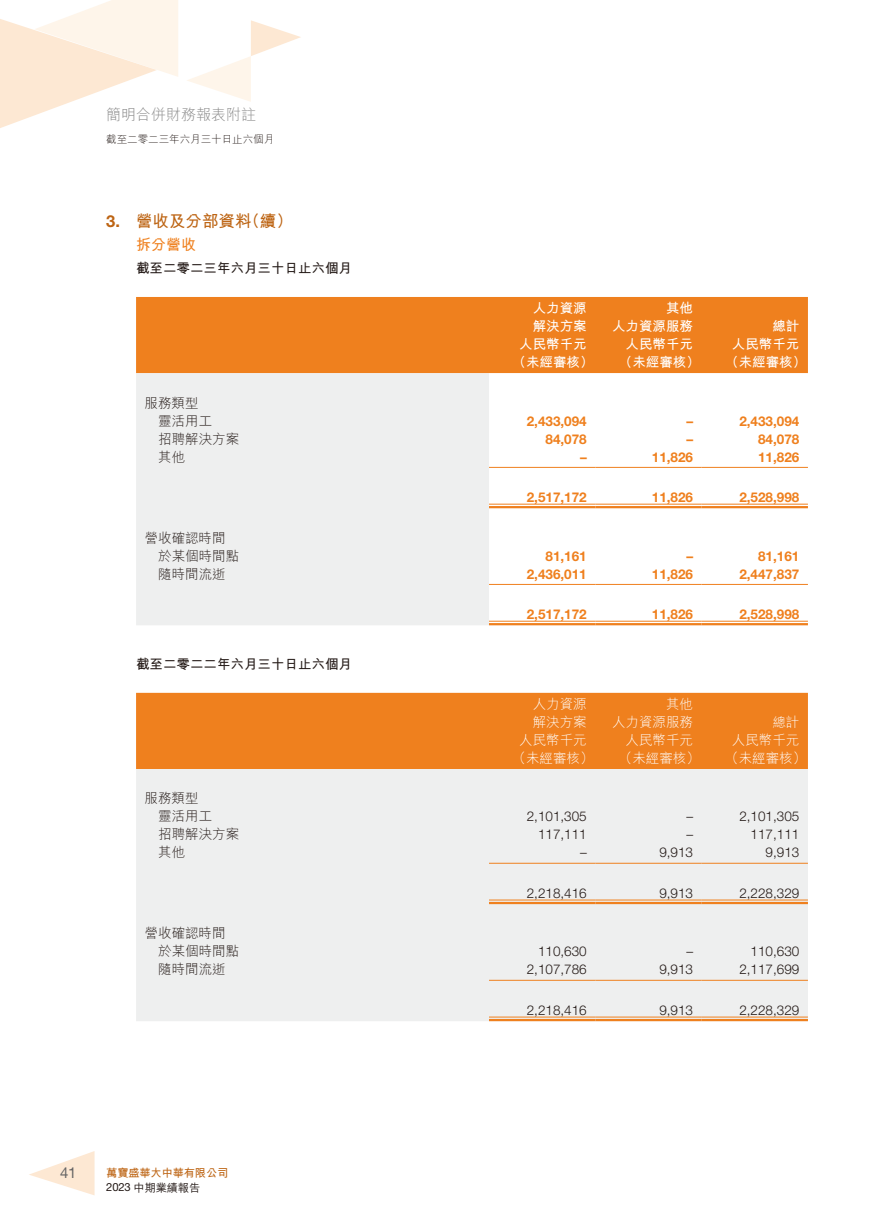
<style>
.page{position:relative;width:893px;height:1212px;background:#fff}
.page>*{position:absolute;margin:0;border:0;box-sizing:border-box;transform-origin:0 0}
.t1{font:16.5px "M Hei HK Bold E Ten B5 H";color:#bd6413}
.t2{font:15px "M Hei HK Light E Ten B5 H";color:#898989}
.t3{font:15px "M Hei HK Bold E Ten B5 H";color:#ef801e}
.t4{font:15px "Helvetica Neue LT Std";color:#666565}
.t5{font:700 13.5px "Helvetica Neue LT Std";color:#ef801e}
.t6{font:300 13.5px "Helvetica Neue LT Std";color:#231916}
.t7{font:13.5px/18px "M Hei HK Light E Ten B5 H";color:#231916}
.t8{font:13.5px/18px "M Hei HK Bold E Ten B5 H";color:#fff}
.t9{font:13.5px/18px "M Hei HK Light E Ten B5 H";color:#fff}
.t10{font:13.5px "M Hei HK Bold E Ten B5 H";color:#231916}
.t11{font:11.25px "M Hei HK Bold E Ten B5 H";letter-spacing:-.015em;color:#bd6413}
.t12{font:11.25px "M Hei HK Medium E Ten B5 H";letter-spacing:-.015em;color:#231916}
.t13{font:10.5px "M Hei HK Light E Ten B5 H";color:#231916}
.s1{font-family:"Helvetica Neue LT Std";font-weight:700}
.s2{font-family:"Helvetica Neue LT Std"}
</style>
<div class="page">
<svg style="left:29px;top:1151px;width:66px;height:44px"></svg>
<svg style="left:187px;top:20px;width:114px;height:82px"></svg>
<svg style="left:0;top:0;width:178px;height:128px"></svg>
<div style="left:136px;top:297px;width:672px;height:76px;background:#ef801e"></div>
<div style="left:136px;top:373px;width:353px;height:252px;background:#eeefef"></div>
<svg style="left:489px;top:373px;width:319px;height:248px"></svg>
<hr style="left:489px;top:467px;width:106px;height:1px;background:#ef801e">
<hr style="left:595px;top:467px;width:107px;height:1px;background:#ef801e">
<hr style="left:702px;top:467px;width:106px;height:1px;background:#ef801e">
<hr style="left:489px;top:504px;width:106px;height:1px;background:#ef801e">
<hr style="left:489px;top:506px;width:106px;height:2px;background:#ef801e">
<hr style="left:595px;top:504px;width:107px;height:1px;background:#ef801e">
<hr style="left:595px;top:506px;width:107px;height:2px;background:#ef801e">
<hr style="left:702px;top:504px;width:106px;height:1px;background:#ef801e">
<hr style="left:702px;top:506px;width:106px;height:2px;background:#ef801e">
<hr style="left:489px;top:584px;width:106px;height:1px;background:#ef801e">
<hr style="left:595px;top:584px;width:107px;height:1px;background:#ef801e">
<hr style="left:702px;top:584px;width:106px;height:1px;background:#ef801e">
<hr style="left:489px;top:621px;width:106px;height:1px;background:#ef801e">
<hr style="left:489px;top:623px;width:106px;height:2px;background:#ef801e">
<hr style="left:595px;top:621px;width:107px;height:1px;background:#ef801e">
<hr style="left:595px;top:623px;width:107px;height:2px;background:#ef801e">
<hr style="left:702px;top:621px;width:106px;height:1px;background:#ef801e">
<hr style="left:702px;top:623px;width:106px;height:2px;background:#ef801e">
<div style="left:136px;top:693px;width:672px;height:76px;background:#ef801e"></div>
<div style="left:136px;top:769px;width:672px;height:252px;background:#eeefef"></div>
<hr style="left:489px;top:863px;width:106px;height:1px;background:#ef801e">
<hr style="left:595px;top:863px;width:107px;height:1px;background:#ef801e">
<hr style="left:702px;top:863px;width:106px;height:1px;background:#ef801e">
<hr style="left:489px;top:900px;width:106px;height:1px;background:#ef801e">
<hr style="left:489px;top:902px;width:106px;height:2px;background:#ef801e">
<hr style="left:595px;top:900px;width:107px;height:1px;background:#ef801e">
<hr style="left:595px;top:902px;width:107px;height:2px;background:#ef801e">
<hr style="left:702px;top:900px;width:106px;height:1px;background:#ef801e">
<hr style="left:702px;top:902px;width:106px;height:2px;background:#ef801e">
<hr style="left:489px;top:980px;width:106px;height:1px;background:#ef801e">
<hr style="left:595px;top:980px;width:107px;height:1px;background:#ef801e">
<hr style="left:702px;top:980px;width:106px;height:1px;background:#ef801e">
<hr style="left:489px;top:1017px;width:106px;height:1px;background:#ef801e">
<hr style="left:489px;top:1019px;width:106px;height:2px;background:#ef801e">
<hr style="left:595px;top:1017px;width:107px;height:1px;background:#ef801e">
<hr style="left:595px;top:1019px;width:107px;height:2px;background:#ef801e">
<hr style="left:702px;top:1017px;width:106px;height:1px;background:#ef801e">
<hr style="left:702px;top:1019px;width:106px;height:2px;background:#ef801e">
<p class="t2" style="left:106px;top:108px;width:151px">簡明合併財務報表附註</p>
<p class="t13" style="left:106px;top:135px;width:169px">截至二零二三年六月三十日止六個月</p>
<p class="t1" style="left:106px;top:215px;width:188px"><span class="s1">3.</span> 營收及分部資料（續）</p>
<p class="t3" style="left:136px;top:239px;width:61px">拆分營收</p>
<p class="t10" style="left:136px;top:263px;width:218px">截至二零二三年六月三十日止六個月</p>
<p class="t7" style="left:158px;top:395px;width:55px;text-indent:-14px">服務類型靈活用工</p>
<p class="t8" style="left:533px;top:301px;width:55px">人力資源解決方案</p>
<p class="t8" style="left:612px;top:301px;width:82px;text-align:right">其他<br>人力資源服務</p>
<p class="t8" style="left:772px;top:319px;width:28px">總計</p>
<p class="t8" style="left:519px;top:337px;width:69px">人民幣千元</p>
<p class="t8" style="left:626px;top:337px;width:69px">人民幣千元</p>
<p class="t8" style="left:732px;top:337px;width:69px">人民幣千元</p>
<p class="t8" style="left:513px;top:355px;width:82px">（未經審核）</p>
<p class="t8" style="left:619px;top:355px;width:82px">（未經審核）</p>
<p class="t8" style="left:725px;top:355px;width:83px">（未經審核）</p>
<p class="t5" style="left:527px;top:416px;width:62px">2,433,094</p>
<p class="t5" style="left:686px;top:416px;width:8px">–</p>
<p class="t5" style="left:739px;top:416px;width:62px">2,433,094</p>
<p class="t7" style="left:158px;top:431px;width:83px">招聘解決方案</p>
<p class="t5" style="left:545px;top:434px;width:43px">84,078</p>
<p class="t5" style="left:686px;top:434px;width:8px">–</p>
<p class="t5" style="left:758px;top:434px;width:43px">84,078</p>
<p class="t7" style="left:158px;top:449px;width:28px">其他</p>
<p class="t5" style="left:580px;top:452px;width:8px">–</p>
<p class="t5" style="left:652px;top:452px;width:43px">11,826</p>
<p class="t5" style="left:758px;top:452px;width:43px">11,826</p>
<p class="t5" style="left:527px;top:492px;width:62px">2,517,172</p>
<p class="t5" style="left:652px;top:492px;width:43px">11,826</p>
<p class="t5" style="left:739px;top:492px;width:62px">2,528,998</p>
<p class="t7" style="left:158px;top:530px;width:82px;text-indent:-14px">營收確認時間於某個時間點</p>
<p class="t5" style="left:545px;top:551px;width:43px">81,161</p>
<p class="t5" style="left:686px;top:551px;width:8px">–</p>
<p class="t5" style="left:758px;top:551px;width:43px">81,161</p>
<p class="t7" style="left:158px;top:566px;width:69px">隨時間流逝</p>
<p class="t5" style="left:527px;top:569px;width:62px">2,436,011</p>
<p class="t5" style="left:652px;top:569px;width:43px">11,826</p>
<p class="t5" style="left:739px;top:569px;width:62px">2,447,837</p>
<p class="t5" style="left:527px;top:609px;width:62px">2,517,172</p>
<p class="t5" style="left:652px;top:609px;width:43px">11,826</p>
<p class="t5" style="left:739px;top:609px;width:62px">2,528,998</p>
<p class="t10" style="left:136px;top:658px;width:217px">截至二零二二年六月三十日止六個月</p>
<p class="t9" style="left:533px;top:697px;width:55px">人力資源解決方案</p>
<p class="t9" style="left:612px;top:697px;width:82px;text-align:right">其他<br>人力資源服務</p>
<p class="t9" style="left:772px;top:715px;width:28px">總計</p>
<p class="t7" style="left:158px;top:791px;width:55px;text-indent:-14px">服務類型靈活用工</p>
<p class="t9" style="left:519px;top:733px;width:69px">人民幣千元</p>
<p class="t9" style="left:626px;top:733px;width:69px">人民幣千元</p>
<p class="t9" style="left:732px;top:733px;width:69px">人民幣千元</p>
<p class="t9" style="left:513px;top:751px;width:82px">（未經審核）</p>
<p class="t9" style="left:619px;top:751px;width:82px">（未經審核）</p>
<p class="t9" style="left:725px;top:751px;width:83px">（未經審核）</p>
<p class="t6" style="left:527px;top:812px;width:62px">2,101,305</p>
<p class="t6" style="left:686px;top:812px;width:8px">–</p>
<p class="t6" style="left:739px;top:812px;width:62px">2,101,305</p>
<p class="t7" style="left:158px;top:827px;width:82px">招聘解決方案</p>
<p class="t6" style="left:538px;top:830px;width:50px">117,111</p>
<p class="t6" style="left:686px;top:830px;width:8px">–</p>
<p class="t6" style="left:751px;top:830px;width:50px">117,111</p>
<p class="t7" style="left:158px;top:845px;width:28px">其他</p>
<p class="t6" style="left:580px;top:848px;width:8px">–</p>
<p class="t6" style="left:659px;top:848px;width:35px">9,913</p>
<p class="t6" style="left:766px;top:848px;width:35px">9,913</p>
<p class="t6" style="left:527px;top:888px;width:62px">2,218,416</p>
<p class="t6" style="left:659px;top:888px;width:35px">9,913</p>
<p class="t6" style="left:739px;top:888px;width:62px">2,228,329</p>
<p class="t7" style="left:158px;top:926px;width:82px;text-indent:-14px">營收確認時間於某個時間點</p>
<p class="t6" style="left:538px;top:947px;width:50px">110,630</p>
<p class="t6" style="left:686px;top:947px;width:8px">–</p>
<p class="t6" style="left:751px;top:947px;width:50px">110,630</p>
<p class="t7" style="left:158px;top:962px;width:69px">隨時間流逝</p>
<p class="t6" style="left:527px;top:965px;width:62px">2,107,786</p>
<p class="t6" style="left:659px;top:965px;width:35px">9,913</p>
<p class="t6" style="left:739px;top:965px;width:62px">2,117,699</p>
<p class="t6" style="left:527px;top:1005px;width:62px">2,218,416</p>
<p class="t6" style="left:659px;top:1005px;width:35px">9,913</p>
<p class="t6" style="left:739px;top:1005px;width:62px">2,228,329</p>
<p class="t4" style="left:60px;top:1167px;width:18px">41</p>
<p class="t11" style="left:106px;top:1168px;width:124px">萬寶盛華大中華有限公司</p>
<p class="t12" style="left:106px;top:1183px;width:95px"><span class="s2">2023</span> 中期業績報告</p>
</div>
